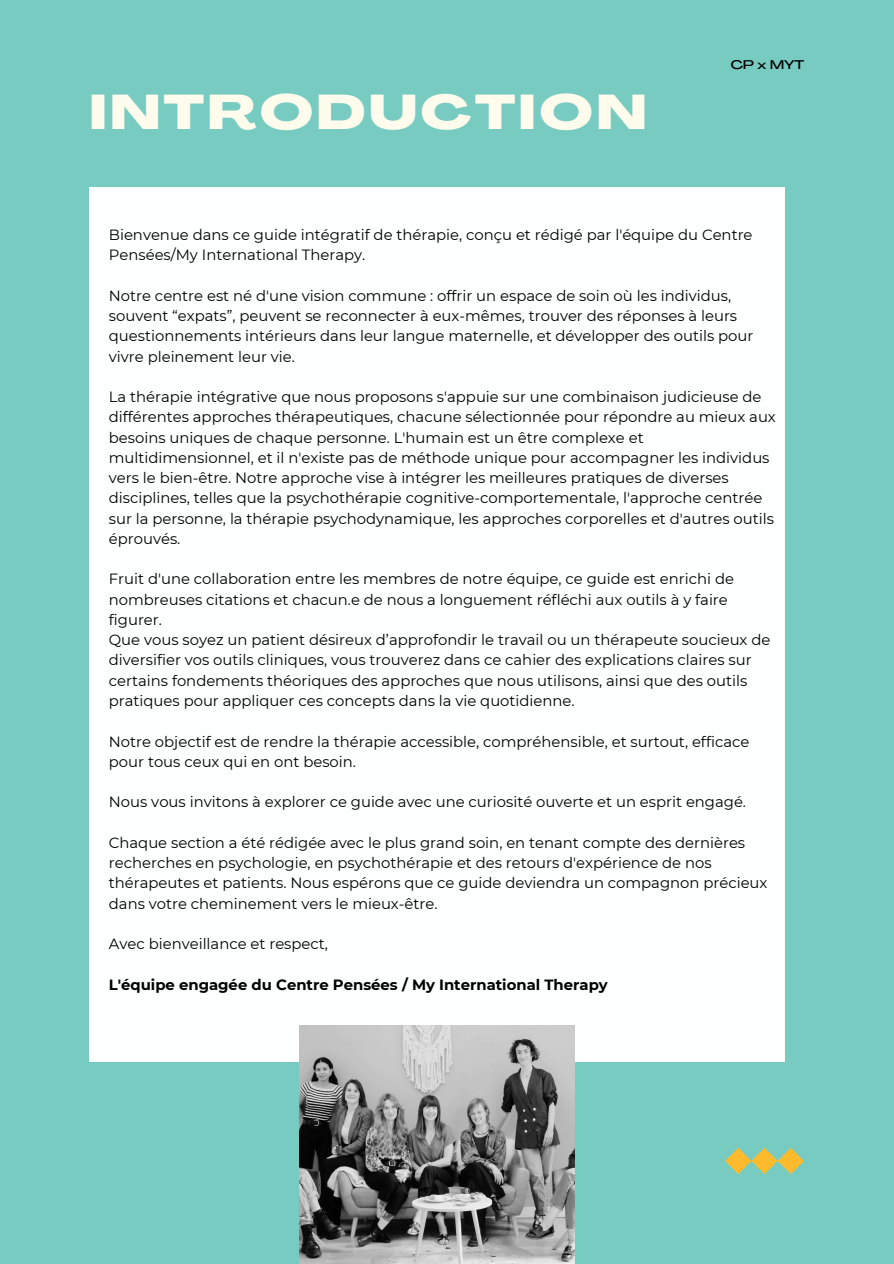
<style>
.page{position:relative;width:894px;height:1264px;background:#fff}
.page>*{position:absolute;margin:0;border:0;box-sizing:border-box;transform-origin:0 0}
.t1{font:800 48px "Agrandir Grand";letter-spacing:.07em;color:#fffced}
.t2{font:14.85px/20.2px "Montserrat";color:#000}
.t3{font:700 14.85px "Montserrat";color:#000}
.t4{font:500 12.45px "Agrandir Grand";color:#000}
</style>
<div class="page">
<div style="left:0;top:0;width:893px;height:1263px;background:#78cbc1"></div>
<div style="left:89px;top:187px;width:695px;height:874px;background:#fdfefe"></div>
<svg style="left:725px;top:1148px;width:78px;height:25px"></svg>
<img style="left:299px;top:1025px;width:275px;height:237px">
<h3 class="t1" style="left:89px;top:93px;width:558px">INTRODUCTION</h3>
<h2 class="t4" style="left:730px;top:60px;width:75px">CP x MYT</h2>
<p class="t2" style="left:109px;top:224px;width:645px">Bienvenue dans ce guide intégratif de thérapie, conçu et rédigé par l'équipe du Centre<br>Pensées/My International Therapy.</p>
<h1 class="t2" style="left:109px;top:285px;width:645px">Notre centre est né d'une vision commune : offrir un espace de soin où les individus, souvent “expats”, peuvent se reconnecter à eux-mêmes, trouver des réponses à leurs questionnements intérieurs dans leur langue maternelle, et développer des outils pour vivre pleinement leur vie.</h1>
<h3 class="t2" style="left:109px;top:386px;width:668px">La thérapie intégrative que nous proposons s'appuie sur une combinaison judicieuse de différentes approches thérapeutiques, chacune sélectionnée pour répondre au mieux aux besoins uniques de chaque personne. L'humain est un être complexe et multidimensionnel, et il n'existe pas de méthode unique pour accompagner les individus vers le bien-être. Notre approche vise à intégrer les meilleures pratiques de diverses disciplines, telles que la psychothérapie cognitive-comportementale, l'approche centrée sur la personne, la thérapie psychodynamique, les approches corporelles et d'autres outils éprouvés.</h3>
<h3 class="t2" style="left:109px;top:569px;width:663px">Fruit d'une collaboration entre les membres de notre équipe, ce guide est enrichi de nombreuses citations et chacun.e de nous a longuement réfléchi aux outils à y faire figurer.<br>Que vous soyez un patient désireux d’approfondir le travail ou un thérapeute soucieux de diversifier vos outils cliniques, vous trouverez dans ce cahier des explications claires sur certains fondements théoriques des approches que nous utilisons, ainsi que des outils pratiques pour appliquer ces concepts dans la vie quotidienne.</h3>
<h3 class="t2" style="left:109px;top:731px;width:641px">Notre objectif est de rendre la thérapie accessible, compréhensible, et surtout, efficace pour tous ceux qui en ont besoin.</h3>
<h3 class="t2" style="left:109px;top:791px;width:638px">Nous vous invitons à explorer ce guide avec une curiosité ouverte et un esprit engagé.</h3>
<h3 class="t2" style="left:109px;top:832px;width:660px">Chaque section a été rédigée avec le plus grand soin, en tenant compte des dernières recherches en psychologie, en psychothérapie et des retours d'expérience de nos thérapeutes et patients. Nous espérons que ce guide deviendra un compagnon précieux dans votre cheminement vers le mieux-être.</h3>
<h3 class="t2" style="left:109px;top:933px;width:220px">Avec bienveillance et respect,</h3>
<h3 class="t3" style="left:109px;top:975px;width:500px">L'équipe engagée du Centre Pensées / My International Therapy</h3>
</div>
